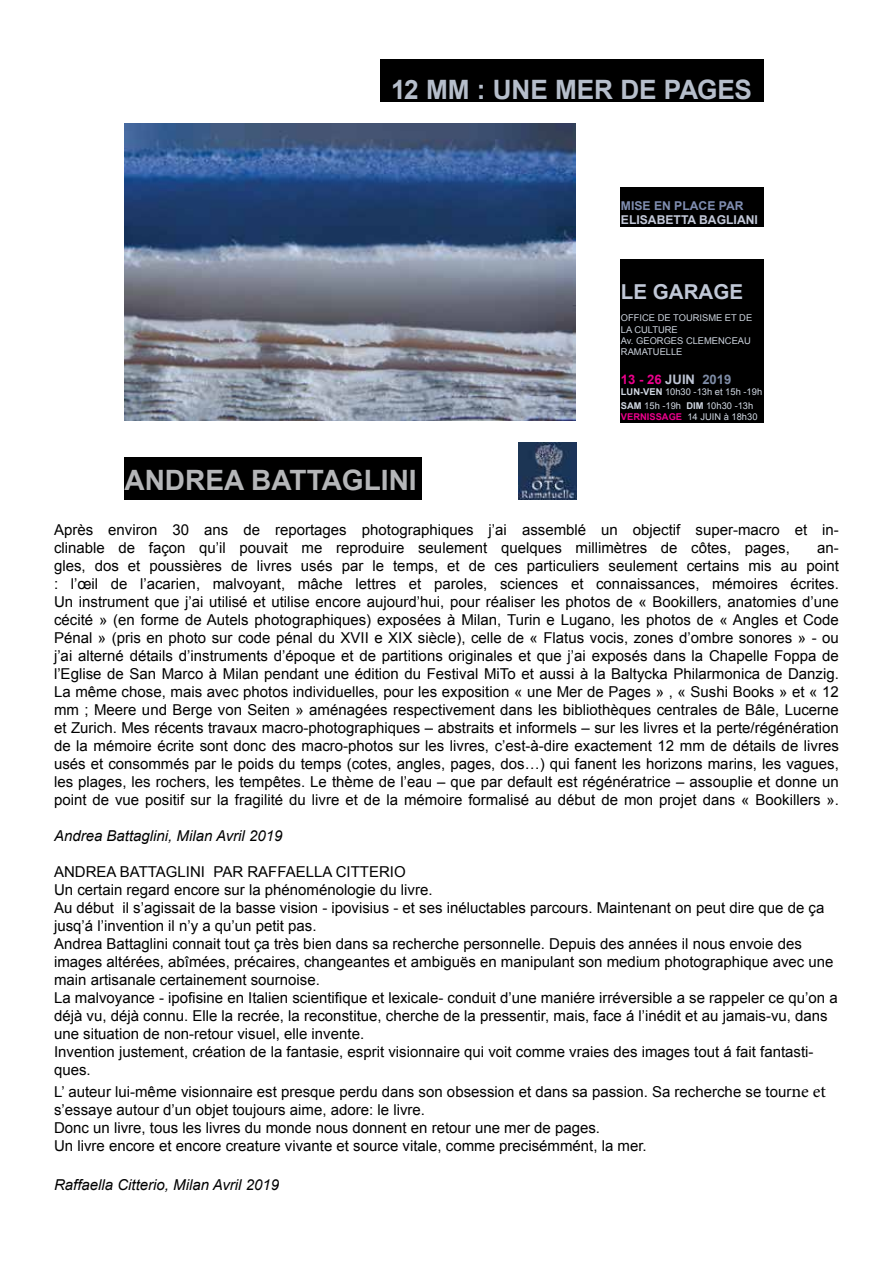
<style>
.page{position:relative;width:893px;height:1263px;background:#fff}
.page>*{position:absolute;margin:0;border:0;box-sizing:border-box;transform-origin:0 0}
.t1{font:700 28.05px "Arial";color:#b5b6b8}
.t2{font:700 26.7px "Arial";letter-spacing:-.005em;color:#b6becb}
.t3{font:700 20.55px "Arial";color:#c1c8d7}
.t4{font:15px/18px "Arial";color:#000}
.t5{font:italic 15px "Arial";color:#000}
.t6{font:700 13.05px "Arial";color:#ec008c}
.t7{font:700 12.15px "Arial";color:#c3c9d9}
.t8{font:700 12.15px "Arial";color:#808eb1}
.t9{font:9.3px/13.5px "Arial";color:#d1d8e3}
.t10{font:9.3px/11.2px "Arial";color:#cbd2dc}
.s1{color:#bec5d5}
.s2{color:#7d8ba5}
.s3{font-weight:700}
.s4{font-weight:700;color:#ec008c}
.s5{font-family:"Minion Pro";font-size:18px}
</style>
<div class="page">
<div style="left:124px;top:457px;width:298px;height:43px;background:#000"></div>
<div style="left:621px;top:187px;width:143px;height:40px;background:#000"></div>
<div style="left:621px;top:259px;width:143px;height:164px;background:#000"></div>
<img style="left:124px;top:123px;width:452px;height:297px">
<div style="left:380px;top:59px;width:384px;height:43px;background:#000"></div>
<img style="left:519px;top:442px;width:57px;height:58px">
<h2 class="t2" style="left:391px;top:72px;width:362px">12 MM : UNE MER DE PAGES</h2>
<p class="t8" style="left:621px;top:197px;width:124px">MISE EN PLACE PAR</p>
<p class="t7" style="left:621px;top:212px;width:139px">ELISABETTA BAGLIANI</p>
<h1 class="t1" style="left:124px;top:461px;width:294px">ANDREA BATTAGLINI</h1>
<h3 class="t3" style="left:621px;top:278px;width:124px">LE GARAGE</h3>
<p class="t10" style="left:621px;top:312px;width:133px">OFFICE DE TOURISME ET DE<br>LA CULTURE<br>Av. GEORGES CLEMENCEAU<br>RAMATUELLE</p>
<p class="t6" style="left:621px;top:371px;width:112px">13 - 26 <span class="s1">JUIN</span> <span class="s2">2019</span></p>
<p class="t9" style="left:621px;top:385px;width:143px"><span class="s3">LUN-VEN</span> 10h30 -13h et 15h -19h<br><span class="s3">SAM</span> 15h -19h <span class="s3">DIM</span> 10h30 -13h</p>
<p class="t9" style="left:621px;top:410px;width:138px"><span class="s4">VERNISSAGE</span> 14 JUIN à 18h30</p>
<p class="t4" style="left:54px;top:521px;width:786px">Après environ 30 ans de reportages photographiques j’ai assemblé un objectif super-macro et in&shy;clinable de façon qu’il pouvait me reproduire seulement quelques millimètres de côtes, pages,</p>
<p class="t4" style="left:54px;top:539px;width:786px;text-align:justify;text-indent:763px">an&shy;gles, dos et poussières de livres usés par le temps, et de ces particuliers seulement certains mis au point : l’œil de l’acarien, malvoyant, mâche lettres et paroles, sciences et connaissances, mémoires écrites.<br>Un instrument que j’ai utilisé et utilise encore aujourd’hui, pour réaliser les photos de « Bookillers, anatomies d’une cécité » (en forme de Autels photographiques) exposées à Milan, Turin e Lugano, les photos de « Angles et Code Pénal » (pris en photo sur code pénal du XVII e XIX siècle), celle de « Flatus vocis, zones d’ombre sonores » - ou j’ai alterné détails d’instruments d’époque et de partitions originales et que j’ai exposés dans la Chapelle Foppa de l’Eglise de San Marco à Milan pendant une édition du Festival MiTo et aussi à la Baltycka Philarmonica de Danzig.<br>La même chose, mais avec photos individuelles, pour les exposition « une Mer de Pages » , « Sushi Books » et « 12 mm ; Meere und Berge von Seiten » aménagées respectivement dans les bibliothèques centrales de Bâle, Lucerne et Zurich. Mes récents travaux macro-photographiques – abstraits et informels – sur les livres et la perte/régénération de la mémoire écrite sont donc des macro-photos sur les livres, c’est-à-dire exactement 12 mm de détails de livres usés et consommés par le poids du temps (cotes, angles, pages, dos…) qui fanent les horizons marins, les vagues, les plages, les rochers, les tempêtes. Le thème de l’eau – que par default est régénératrice – assouplie et donne un point de vue positif sur la fragilité du livre et de la mémoire formalisé au début de mon projet dans « Bookillers ».</p>
<p class="t5" style="left:54px;top:826px;width:230px">Andrea Battaglini, Milan Avril 2019</p>
<p class="t4" style="left:54px;top:863px;width:785px">ANDREA BATTAGLINI PAR RAFFAELLA CITTERIO<br>Un certain regard encore sur la phénoménologie du livre.<br>Au début il s’agissait de la basse vision - ipovisius - et ses inéluctables parcours. Maintenant on peut dire que de ça jusq’á l’invention il n’y a qu’un petit pas.<br>Andrea Battaglini connait tout ça très bien dans sa recherche personnelle. Depuis des années il nous envoie des images altérées, abîmées, précaires, changeantes et ambiguës en manipulant son medium photographique avec une main artisanale certainement sournoise.<br>La malvoyance - ipofisine en Italien scientifique et lexicale- conduit d’une maniére irréversible a se rappeler ce qu’on a déjà vu, déjà connu. Elle la recrée, la reconstitue, cherche de la pressentir, mais, face á l’inédit et au jamais-vu, dans une situation de non-retour visuel, elle invente.<br>Invention justement, création de la fantasie, esprit visionnaire qui voit comme vraies des images tout á fait fantasti&shy;ques.</p>
<p class="t4" style="left:54px;top:1082px;width:774px">L’ auteur lui-même visionnaire est presque perdu dans son obsession et dans sa passion. Sa recherche se tour<span class="s5">ne et </span>s’essaye autour d’un objet toujours aime, adore: le livre.<br>Donc un livre, tous les livres du monde nous donnent en retour une mer de pages.<br>Un livre encore et encore creature vivante et source vitale, comme precisémmént, la mer.</p>
<p class="t5" style="left:54px;top:1175px;width:227px">Raffaella Citterio, Milan Avril 2019</p>
</div>
